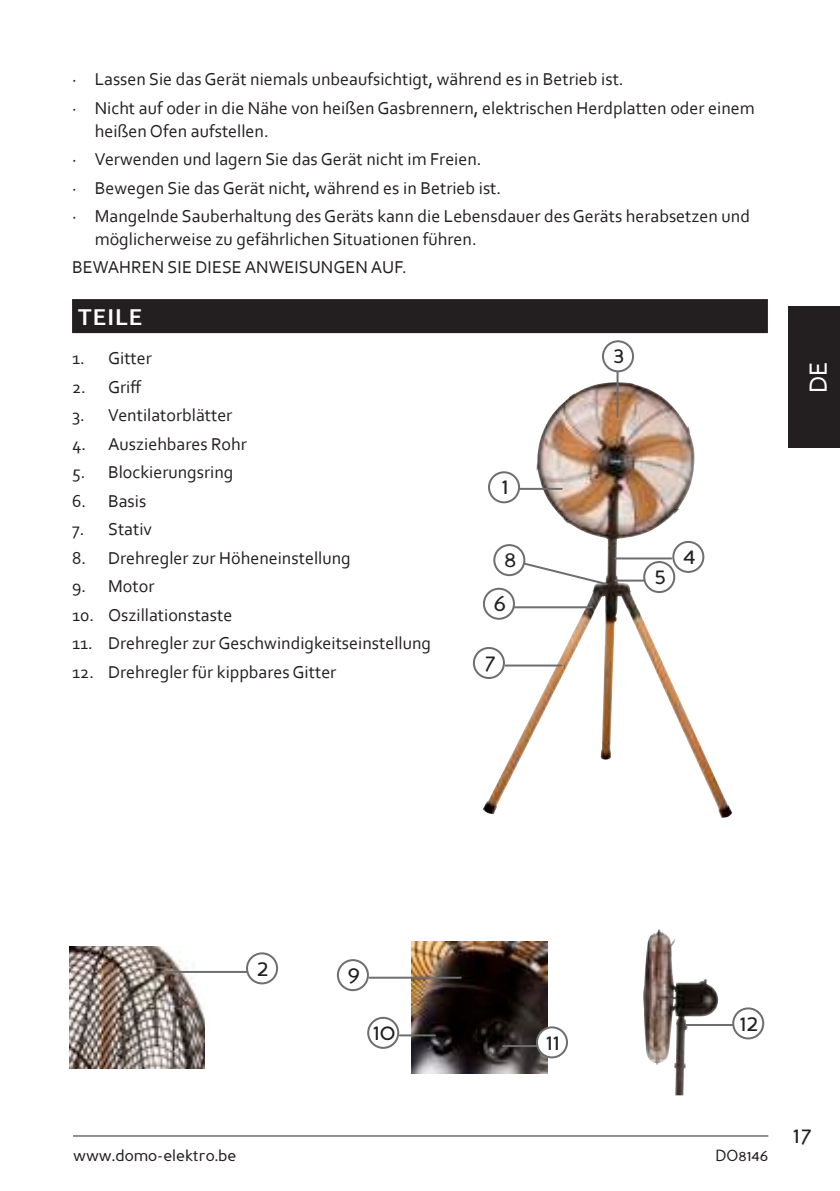
<style>
.page{position:relative;width:840px;height:1191px;background:#fff}
.page>*{position:absolute;margin:0;border:0;box-sizing:border-box;transform-origin:0 0}
.t1{font:26px "Corbel";color:#fff}
.t2{font:24px/43.6px "Perspective Sans";color:#231f20;text-align:center}
.t3{font:700 24px "Corbel";letter-spacing:.04em;color:#fff}
.t4{font:18px/28.4px "Corbel";color:#231f20}
.t5{font:16px "Perspective Sans";color:#231f20}
</style>
<div class="page">
<hr style="left:73px;top:1135px;width:694px;height:1px;background:#231f20">
<div style="left:788px;top:306px;width:51px;height:142px;background:#231f20"></div>
<div style="left:72px;top:299px;width:695px;height:34px;background:#231f20"></div>
<img style="left:643px;top:931px;width:75px;height:164px">
<hr style="left:685px;top:1024px;width:52px;height:2px;background:#6d6e71">
<div style="left:732px;top:1008px;width:30px;height:30px;background:#fff;border-radius:50%"></div>
<div style="left:731px;top:1007px;width:32px;height:32px;border:2px solid #6d6e71;border-radius:50%"></div>
<img style="left:69px;top:946px;width:135px;height:122px">
<hr style="left:165px;top:971px;width:92px;height:2px;background:#6d6e71">
<div style="left:247px;top:953px;width:30px;height:30px;background:#fff;border-radius:50%"></div>
<div style="left:246px;top:952px;width:32px;height:32px;border:2px solid #6d6e71;border-radius:50%"></div>
<img style="left:411px;top:941px;width:136px;height:132px">
<div style="left:367px;top:1016px;width:32px;height:32px;border:2px solid #6d6e71;border-radius:50%"></div>
<hr style="left:399px;top:1034px;width:36px;height:2px;background:#6d6e71">
<hr style="left:503px;top:1045px;width:56px;height:2px;background:#6d6e71">
<div style="left:337px;top:959px;width:32px;height:32px;border:2px solid #6d6e71;border-radius:50%"></div>
<hr style="left:369px;top:976px;width:91px;height:2px;background:#6d6e71">
<div style="left:536px;top:1027px;width:30px;height:30px;background:#fff;border-radius:50%"></div>
<div style="left:535px;top:1026px;width:32px;height:32px;border:2px solid #6d6e71;border-radius:50%"></div>
<img style="left:483px;top:382px;width:249px;height:436px">
<hr style="left:505px;top:488px;width:56px;height:2px;background:#6d6e71">
<div style="left:488px;top:472px;width:30px;height:30px;background:#fff;border-radius:50%"></div>
<div style="left:487px;top:471px;width:32px;height:32px;border:2px solid #6d6e71;border-radius:50%"></div>
<hr style="left:616px;top:370px;width:2px;height:47px;background:#6d6e71">
<hr style="left:614px;top:557px;width:57px;height:2px;background:#6d6e71">
<div style="left:601px;top:340px;width:32px;height:32px;border:2px solid #6d6e71;border-radius:50%"></div>
<div style="left:673px;top:542px;width:30px;height:30px;background:#fff;border-radius:50%"></div>
<div style="left:672px;top:541px;width:32px;height:32px;border:2px solid #6d6e71;border-radius:50%"></div>
<hr style="left:614px;top:579px;width:44px;height:2px;background:#6d6e71">
<div style="left:644px;top:562px;width:30px;height:30px;background:#fff;border-radius:50%"></div>
<div style="left:643px;top:561px;width:32px;height:32px;border:2px solid #6d6e71;border-radius:50%"></div>
<hr style="left:500px;top:606px;width:91px;height:2px;background:#6d6e71">
<div style="left:473px;top:648px;width:30px;height:30px;background:#fff;border-radius:50%"></div>
<div style="left:472px;top:647px;width:32px;height:32px;border:2px solid #6d6e71;border-radius:50%"></div>
<hr style="left:505px;top:664px;width:56px;height:2px;background:#6d6e71">
<svg style="left:515px;top:559px;width:93px;height:27px"></svg>
<div style="left:494px;top:545px;width:30px;height:30px;background:#fff;border-radius:50%"></div>
<div style="left:493px;top:544px;width:32px;height:32px;border:2px solid #6d6e71;border-radius:50%"></div>
<div style="left:483px;top:589px;width:30px;height:30px;background:#fff;border-radius:50%"></div>
<div style="left:482px;top:588px;width:32px;height:32px;border:2px solid #6d6e71;border-radius:50%"></div>
<p class="t4" style="left:72px;top:66px;width:683px">· Lassen Sie das Gerät niemals unbeaufsichtigt, während es in Betrieb ist.<br>· Nicht auf oder in die Nähe von heißen Gasbrennern, elektrischen Herdplatten oder einem</p>
<p class="t4" style="left:72px;top:118px;width:679px;text-indent:23px">heißen Ofen aufstellen.<br>· Verwenden und lagern Sie das Gerät nicht im Freien.<br>· Bewegen Sie das Gerät nicht, während es in Betrieb ist.<br>· Mangelnde Sauberhaltung des Geräts kann die Lebensdauer des Geräts herabsetzen und</p>
<p class="t4" style="left:72px;top:226px;width:406px;text-indent:23px">möglicherweise zu gefährlichen Situationen führen.<br>BEWAHREN SIE DIESE ANWEISUNGEN AUF.</p>
<h2 class="t3" style="left:78px;top:305px;width:66px">TEILE</h2>
<p class="t4" style="left:72px;top:345px;width:81px">1. Gitter</p>
<p class="t4" style="left:72px;top:374px;width:71px">2. Griff</p>
<p class="t4" style="left:72px;top:402px;width:162px">3. Ventilatorblätter</p>
<p class="t4" style="left:72px;top:431px;width:176px">4. Ausziehbares Rohr</p>
<p class="t4" style="left:72px;top:459px;width:163px">5. Blockierungsring</p>
<p class="t4" style="left:72px;top:487px;width:76px">6. Basis</p>
<p class="t4" style="left:72px;top:516px;width:81px">7. Stativ</p>
<p class="t4" style="left:72px;top:544px;width:280px">8. Drehregler zur Höheneinstellung</p>
<p class="t4" style="left:72px;top:573px;width:84px">9. Motor</p>
<p class="t4" style="left:72px;top:601px;width:162px">10. Oszillationstaste</p>
<p class="t4" style="left:72px;top:630px;width:360px">11. Drehregler zur Geschwindigkeitseinstellung</p>
<p class="t4" style="left:72px;top:658px;width:265px">12. Drehregler für kippbares Gitter</p>
<h2 class="t2" style="left:613px;top:335px;width:13px">3</h2>
<h2 class="t2" style="left:501px;top:466px;width:9px">1</h2>
<h2 class="t2" style="left:682px;top:536px;width:14px">4</h2>
<h2 class="t2" style="left:493px;top:539px;width:24px">8<br>6</h2>
<h2 class="t2" style="left:653px;top:556px;width:14px">5</h2>
<h2 class="t2" style="left:484px;top:642px;width:13px">7</h2>
<h1 class="t1" style="left:806px;top:393px;width:33px;rotate:-90deg">DE</h1>
<h2 class="t2" style="left:257px;top:947px;width:14px">2</h2>
<h2 class="t2" style="left:347px;top:954px;width:14px">9</h2>
<h2 class="t2" style="left:372px;top:1012px;width:24px">10</h2>
<h2 class="t2" style="left:545px;top:1021px;width:16px">11</h2>
<h2 class="t2" style="left:739px;top:1002px;width:21px">12</h2>
<p class="t5" style="left:73px;top:1149px;width:165px">www.domo-elektro.be</p>
<p class="t5" style="left:715px;top:1149px;width:54px">DO8146</p>
<h2 class="t2" style="left:792px;top:1114px;width:20px">17</h2>
</div>
